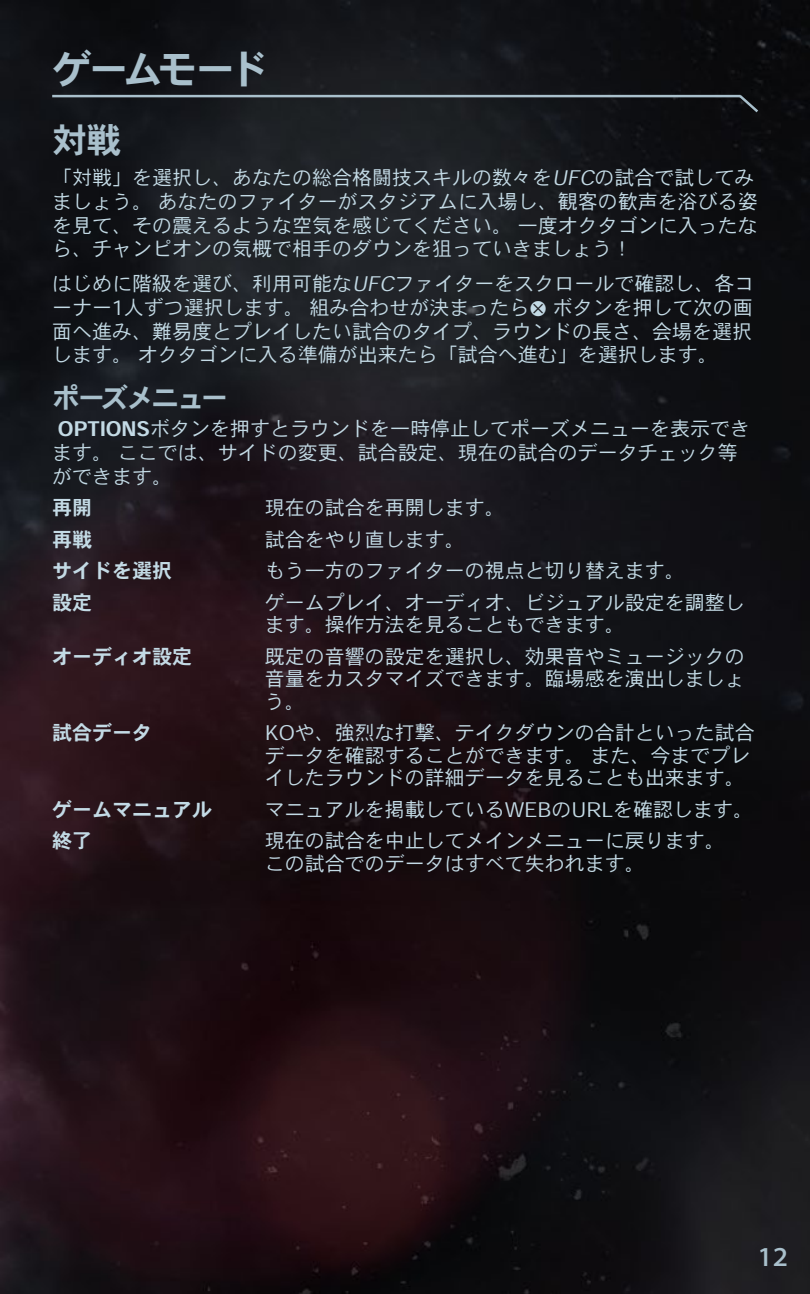
<style>
.page{position:relative;width:810px;height:1294px;background:#fff}
.page>*{position:absolute;margin:0;border:0;box-sizing:border-box;transform-origin:0 0}
.t1{font:40px "Heisei Kaku Go Std W7";letter-spacing:-.135em;color:#a9c0cc}
.t2{font:35px "Heisei Kaku Go Std W7";color:#a9c0cc}
.t3{font:27.5px "Heisei Kaku Go Std W7";letter-spacing:-.085em;color:#a9c0cc}
.t4{font:27.5px "Heisei Kaku Go Std W5";color:#a9c0cc}
.t5{font:20px/23.8px "Heisei Kaku Go Std W3";color:#c3dae5}
.t6{font:20px "Heisei Kaku Go Std W7";color:#c3dae5}
.s1{font-style:italic}
.s2{font-family:"SCET31";font-size:17.5px}
.s3{font-family:"Heisei Kaku Go Std W7"}
</style>
<div class="page">
<img style="left:0;top:0;width:810px;height:1294px">
<hr style="left:52px;top:95px;width:689px;height:2px;background:#a9c0cc">
<svg style="left:736px;top:92px;width:25px;height:23px"></svg>
<h1 class="t1" style="left:52px;top:45px;width:218px">ゲームモード</h1>
<h2 class="t2" style="left:52px;top:118px;width:70px">対戦</h2>
<p class="t5" style="left:52px;top:166px;width:707px">「対戦」を選択し、あなたの総合格闘技スキルの数々を<span class="s1">UFC</span>の試合で試してみましょう。 あなたのファイターがスタジアムに入場し、観客の歓声を浴びる姿を見て、その震えるような空気を感じてください。 一度オクタゴンに入ったなら、チャンピオンの気概で相手のダウンを狙っていきましょう！</p>
<p class="t5" style="left:52px;top:272px;width:704px;text-align:justify">はじめに階級を選び、利用可能な<span class="s1">UFC</span>ファイターをスクロールで確認し、各コーナー1人ずつ選択します。 組み合わせが決まったら<span class="s2">S</span> ボタンを押して次の画面へ進み、難易度とプレイしたい試合のタイプ、ラウンドの長さ、会場を選択します。 オクタゴンに入る準備が出来たら「試合へ進む」を選択します。</p>
<h3 class="t3" style="left:52px;top:381px;width:178px">ポーズメニュー</h3>
<p class="t5" style="left:52px;top:417px;width:699px"><span class="s3">OPTIONS</span>ボタンを押すとラウンドを一時停止してポーズメニューを表示できます。 ここでは、サイドの変更、試合設定、現在の試合のデータチェック等ができます。</p>
<p class="t6" style="left:52px;top:495px;width:41px">再開</p>
<p class="t5" style="left:265px;top:496px;width:241px">現在の試合を再開します。</p>
<p class="t6" style="left:52px;top:527px;width:41px">再戦</p>
<p class="t5" style="left:265px;top:527px;width:201px">試合をやり直します。</p>
<p class="t6" style="left:52px;top:558px;width:121px">サイドを選択</p>
<p class="t5" style="left:265px;top:559px;width:421px">もう一方のファイターの視点と切り替えます。</p>
<p class="t6" style="left:52px;top:590px;width:41px">設定</p>
<p class="t5" style="left:265px;top:591px;width:481px;line-height:22.5px">ゲームプレイ、オーディオ、ビジュアル設定を調整します。操作方法を見ることもできます。</p>
<p class="t6" style="left:52px;top:644px;width:141px">オーディオ設定</p>
<p class="t5" style="left:265px;top:645px;width:481px;line-height:22.5px;text-align:justify">既定の音響の設定を選択し、効果音やミュージックの音量をカスタマイズできます。臨場感を演出しましょう。</p>
<p class="t6" style="left:52px;top:720px;width:101px">試合データ</p>
<p class="t5" style="left:265px;top:721px;width:492px;line-height:22.5px">KOや、強烈な打撃、テイクダウンの合計といった試合データを確認することができます。 また、今までプレイしたラウンドの詳細データを見ることも出来ます。</p>
<p class="t6" style="left:52px;top:797px;width:161px">ゲームマニュアル</p>
<p class="t5" style="left:265px;top:797px;width:490px">マニュアルを掲載しているWEBのURLを確認します。</p>
<p class="t6" style="left:52px;top:828px;width:41px">終了</p>
<p class="t5" style="left:265px;top:829px;width:461px;line-height:22.5px">現在の試合を中止してメインメニューに戻ります。この試合でのデータはすべて失われます。</p>
<h3 class="t4" style="left:758px;top:1239px;width:32px">12</h3>
</div>
